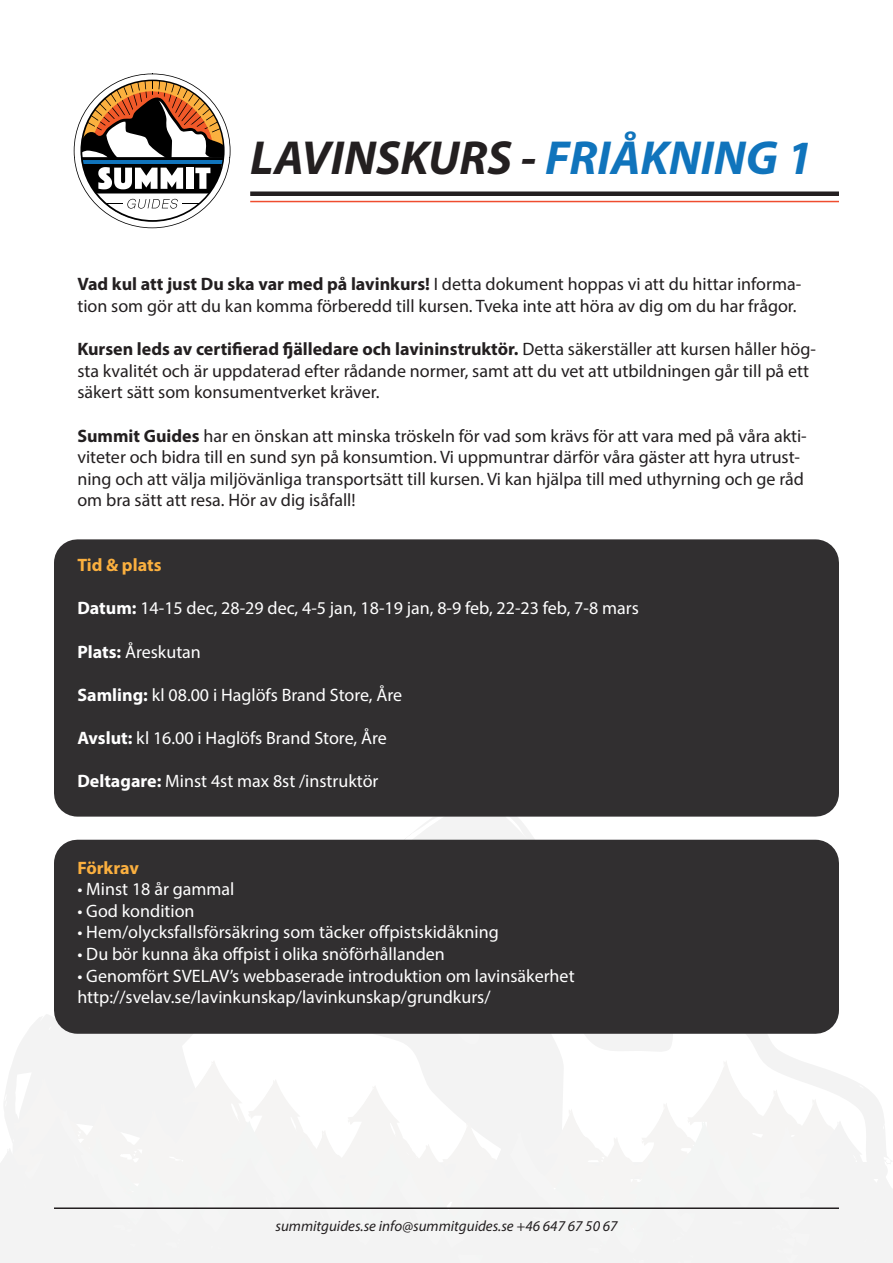
<style>
.page{position:relative;width:893px;height:1263px;background:#fff}
.page>*{position:absolute;margin:0;border:0;box-sizing:border-box;transform-origin:0 0}
.t1{font:italic 700 48px "Myriad Pro";color:#231f20}
.t2{font:18px/21.6px "Myriad Pro";color:#231f20}
.t3{font:18px "Myriad Pro";color:#fff}
.t4{font:700 18px "Myriad Pro";color:#fbb03f}
.t5{font:italic 15px "Myriad Pro";color:#231f20}
.s1{color:#1074bc}
.s2{font-weight:700}
</style>
<div class="page">
<svg style="left:75px;top:817px;width:744px;height:23px"></svg>
<svg style="left:0;top:1014px;width:893px;height:249px"></svg>
<div style="left:77px;top:863px;width:739px;height:147px;background:#312f30"></div>
<div style="left:54px;top:840px;width:785px;height:194px;border:46px solid #312f30"></div>
<div style="left:77px;top:563px;width:739px;height:230px;background:#312f30"></div>
<div style="left:54px;top:539px;width:785px;height:278px;border:46px solid #312f30"></div>
<svg style="left:74px;top:74px;width:157px;height:154px"></svg>
<div style="left:250px;top:191px;width:589px;height:5px;background:#231f20"></div>
<hr style="left:54px;top:1207px;width:785px;height:2px;background:#231f20">
<hr style="left:250px;top:201px;width:589px;height:1px;background:#ef4d2f">
<p class="t1" style="left:250px;top:126px;width:564px">LAVINSKURS - <span class="s1">FRIÅKNING 1</span></p>
<p class="t2" style="left:77px;top:273px;width:725px"><span class="s2">Vad kul att just Du ska var med på lavinkurs!</span> I detta dokument hoppas vi att du hittar informa&shy;tion som gör att du kan komma förberedd till kursen. Tveka inte att höra av dig om du har frågor.</p>
<p class="t2" style="left:77px;top:338px;width:740px"><span class="s2">Kursen leds av certifierad fjälledare och lavininstruktör.</span> Detta säkerställer att kursen håller hög&shy;sta kvalitét och är uppdaterad efter rådande normer, samt att du vet att utbildningen går till på ett säkert sätt som konsumentverket kräver.</p>
<p class="t2" style="left:77px;top:424px;width:731px"><span class="s2">Summit Guides</span> har en önskan att minska tröskeln för vad som krävs för att vara med på våra akti&shy;viteter och bidra till en sund syn på konsumtion. Vi uppmuntrar därför våra gäster att hyra utrust&shy;ning och att välja miljövänliga transportsätt till kursen. Vi kan hjälpa till med uthyrning och ge råd om bra sätt att resa. Hör av dig isåfall!</p>
<p class="t4" style="left:77px;top:553px;width:86px">Tid &amp; plats</p>
<p class="t3" style="left:77px;top:597px;width:563px"><span class="s2">Datum:</span> 14-15 dec, 28-29 dec, 4-5 jan, 18-19 jan, 8-9 feb, 22-23 feb, 7-8 mars</p>
<p class="t3" style="left:77px;top:640px;width:125px"><span class="s2">Plats:</span> Åreskutan</p>
<p class="t3" style="left:77px;top:684px;width:326px"><span class="s2">Samling:</span> kl 08.00 i Haglöfs Brand Store, Åre</p>
<p class="t3" style="left:77px;top:727px;width:311px"><span class="s2">Avslut:</span> kl 16.00 i Haglöfs Brand Store, Åre</p>
<p class="t3" style="left:77px;top:770px;width:303px"><span class="s2">Deltagare:</span> Minst 4st max 8st /instruktör</p>
<p class="t4" style="left:77px;top:856px;width:63px">Förkrav</p>
<p class="t3" style="left:77px;top:878px;width:159px">• Minst 18 år gammal</p>
<p class="t3" style="left:77px;top:900px;width:119px">• God kondition</p>
<p class="t3" style="left:77px;top:921px;width:423px">• Hem/olycksfallsförsäkring som täcker offpistskidåkning</p>
<p class="t3" style="left:77px;top:943px;width:369px">• Du bör kunna åka offpist i olika snöförhållanden</p>
<p class="t3" style="left:77px;top:964px;width:499px">• Genomfört SVELAV’s webbaserade introduktion om lavinsäkerhet</p>
<p class="t3" style="left:77px;top:986px;width:415px">http://svelav.se/lavinkunskap/lavinkunskap/grundkurs/</p>
<p class="t5" style="left:275px;top:1216px;width:344px">summitguides.se info@summitguides.se +46 647 67 50 67</p>
</div>
